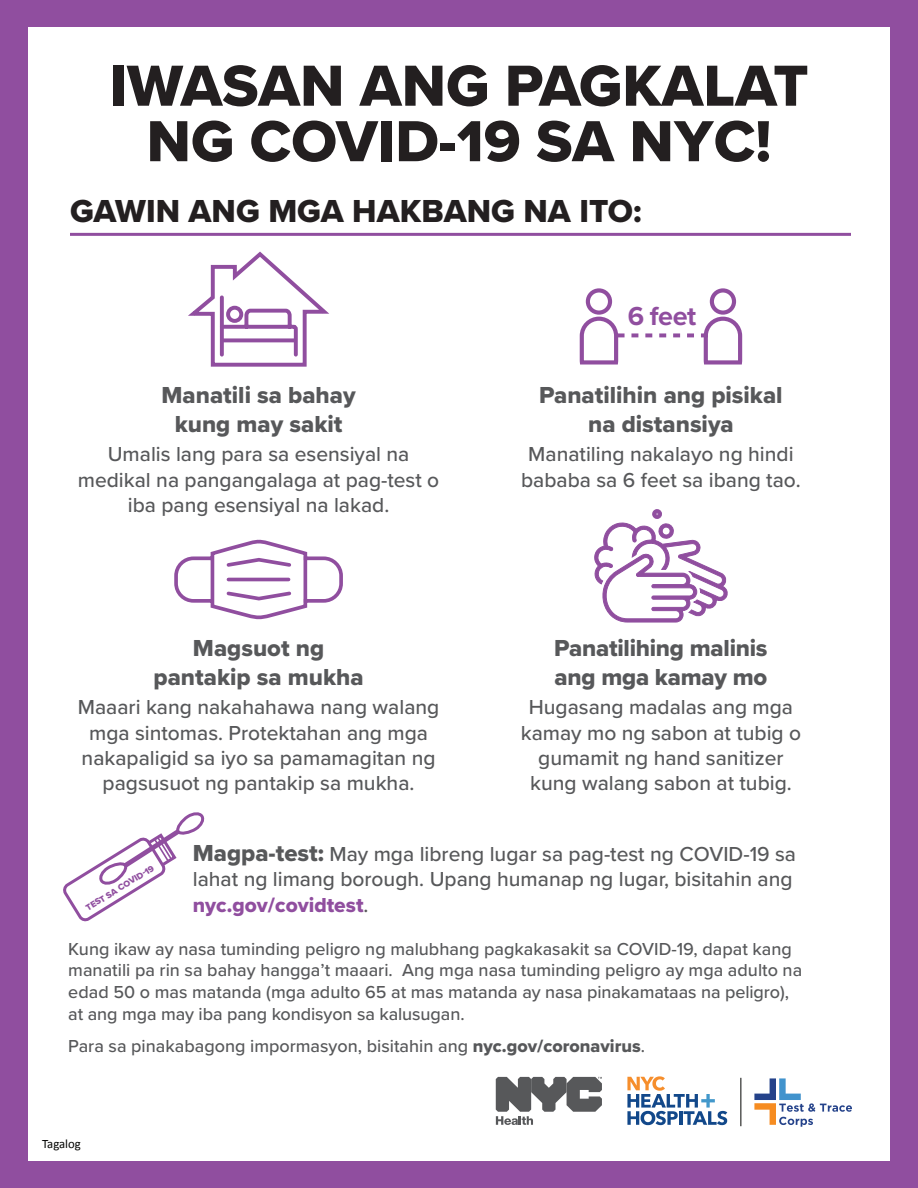
<style>
.page{position:relative;width:918px;height:1188px;background:#904e9f}
.page>*{position:absolute;margin:0;border:0;box-sizing:border-box;transform-origin:0 0}
.t1{font:60px/55.5px "Proxima Nova Extrabld";color:#231f20;text-align:center}
.t2{font:33px "Proxima Nova Extrabld";color:#231f20}
.t3{font:700 27px "Proxima Nova";color:#904e9f}
.t4{font:24px/28.8px "Proxima Nova Extrabld";color:#57585a;text-align:center}
.t5{font:500 21px/25.2px "Proxima Nova";color:#57585a;text-align:center}
.t6{font:21px "Proxima Nova Extrabld";color:#904e9f}
.t7{font:500 18px/21.6px "Proxima Nova";color:#57585a}
.t8{font:12.75px "Calibri";color:#040503}
.t9{font:9px "Proxima Nova Extrabld";color:#904e9f}
.s1{font-family:"Proxima Nova Extrabld";font-weight:400;font-size:24px}
.s2{font-family:"Proxima Nova";font-weight:500;color:#57585a}
.s3{font-family:"Proxima Nova Extrabld";font-weight:400}
</style>
<div class="page">
<div style="left:28px;top:27px;width:862px;height:1134px;background:#fff"></div>
<hr style="left:70px;top:233px;width:781px;height:3px;background:#904e9f">
<svg style="left:188px;top:251px;width:141px;height:116px"></svg>
<svg style="left:579px;top:288px;width:164px;height:77px"></svg>
<svg style="left:174px;top:539px;width:169px;height:81px"></svg>
<svg style="left:594px;top:509px;width:134px;height:113px"></svg>
<svg style="left:63px;top:812px;width:142px;height:110px"></svg>
<svg style="left:496px;top:1077px;width:106px;height:48px"></svg>
<svg style="left:627px;top:1076px;width:100px;height:49px"></svg>
<svg style="left:754px;top:1078px;width:98px;height:49px"></svg>
<hr style="left:741px;top:1078px;width:1px;height:48px;background:#040503">
<h1 class="t1" style="left:109px;top:57px;width:701px">IWASAN ANG PAGKALAT<br>NG COVID-19 SA N Y C!</h1>
<h2 class="t2" style="left:70px;top:186px;width:573px">GAWIN ANG MGA HAKBANG NA ITO:</h2>
<p class="t4" style="left:162px;top:380px;width:196px">Manatili sa bahay kung may sakit</p>
<p class="t5" style="left:78px;top:441px;width:363px">Umalis lang para sa esensiyal na medikal na pangangalaga at pag-test o iba pang esensiyal na lakad.</p>
<p class="t4" style="left:154px;top:633px;width:212px">Magsuot ng pantakip sa mukha</p>
<p class="t5" style="left:78px;top:694px;width:363px">Maaari kang nakahahawa nang walang mga sintomas. Protektahan ang mga nakapaligid sa iyo sa pamamagitan ng pagsusuot ng pantakip sa mukha.</p>
<p class="t3" style="left:628px;top:296px;width:70px">6 feet</p>
<p class="t4" style="left:539px;top:380px;width:245px">Panatilihin ang pisikal na distansiya</p>
<p class="t5" style="left:521px;top:441px;width:281px">Manatiling nakalayo ng hindi bababa sa 6 feet sa ibang tao.</p>
<p class="t4" style="left:554px;top:633px;width:215px;text-align:left">Panatilihing malinis ang mga kamay mo</p>
<p class="t5" style="left:521px;top:694px;width:282px">Hugasang madalas ang mga kamay mo ng sabon at tubig o gumamit ng hand sanitizer kung walang sabon at tubig.</p>
<p class="t5" style="left:193px;top:841px;width:605px;text-align:left"><span class="s1">Magpa-test:</span> May mga libreng lugar sa pag-test ng COVID-19 sa lahat ng limang borough. Upang humanap ng lugar, bisitahin ang</p>
<p class="t6" style="left:193px;top:889px;width:177px">nyc.gov/covidtest<span class="s2">.</span></p>
<p class="t7" style="left:68px;top:937px;width:735px">Kung ikaw ay nasa tuminding peligro ng malubhang pagkakasakit sa COVID-19, dapat kang manatili pa rin sa bahay hangga’t maaari. Ang mga nasa tuminding peligro ay mga adulto na edad 50 o mas matanda (mga adulto 65 at mas matanda ay nasa pinakamataas na peligro), at ang mga may iba pang kondisyon sa kalusugan.</p>
<p class="t7" style="left:68px;top:1034px;width:578px">Para sa pinakabagong impormasyon, bisitahin ang <span class="s3">nyc.gov/coronavirus</span>.</p>
<p class="t9" style="left:83px;top:903px;width:80px;rotate:-32deg">TEST SA COVID-19</p>
<p class="t8" style="left:42px;top:1135px;width:40px">Tagalog</p>
</div>
